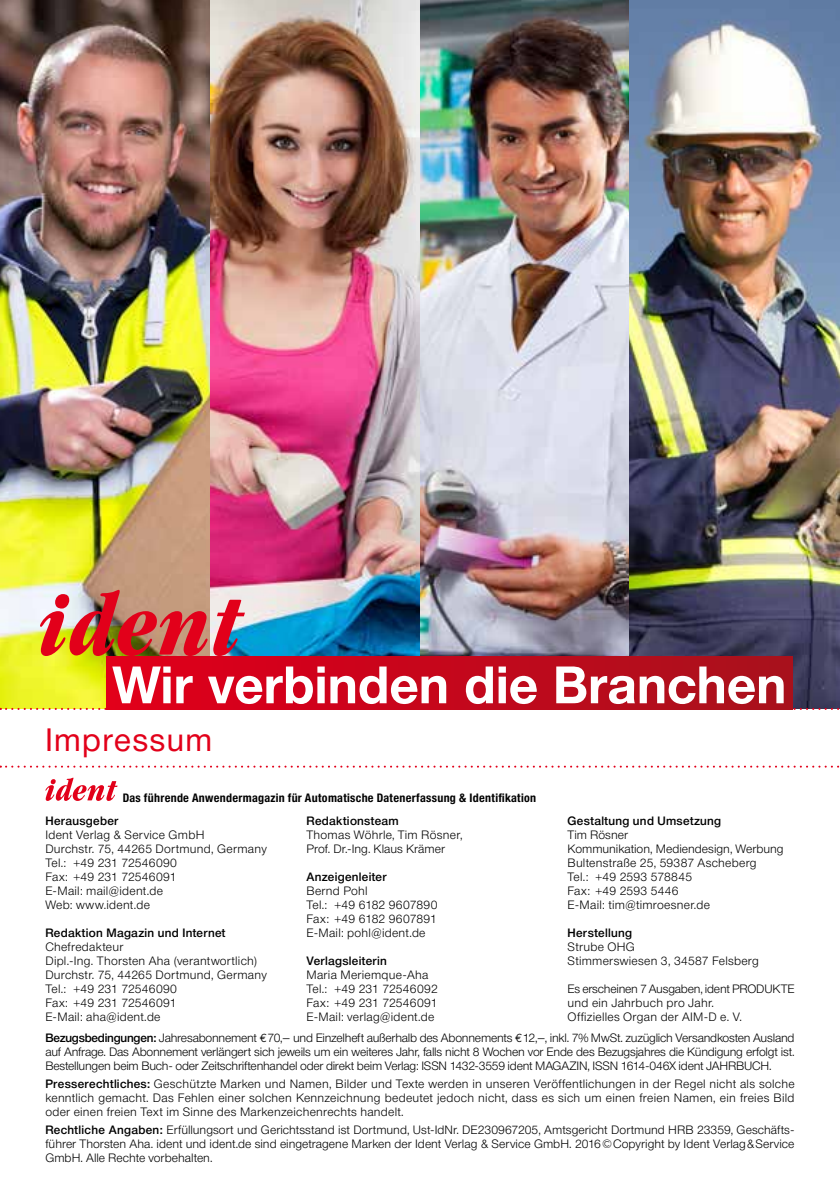
<style>
.page{position:relative;width:840px;height:1191px;background:#fff}
.page>*{position:absolute;margin:0;border:0;box-sizing:border-box;transform-origin:0 0}
.t1{font:700 52px "Neue Helvetica BQ";color:#fff}
.t2{font:32px "Neue Helvetica BQ";letter-spacing:.045em;color:#e2001a}
.t3{font:300 12px/14px "Neue Helvetica BQ";letter-spacing:.02em;color:#000}
.t4{font:500 12px "Neue Helvetica BQ";letter-spacing:.025em;color:#000}
.t5{font:700 12px "Neue Helvetica Condensed BQ";letter-spacing:.025em;color:#000}
.s1{font-weight:500}
.s2{font-family:"Euro Mono";font-weight:400}
</style>
<div class="page">
<img style="left:0;top:0;width:839px;height:708px">
<svg style="left:45px;top:777px;width:72px;height:24px"></svg>
<svg style="left:0;top:708px;width:840px;height:2px"></svg>
<svg style="left:0;top:765px;width:840px;height:2px"></svg>
<div style="left:106px;top:656px;width:686px;height:53px;background:linear-gradient(to right,#e2001a,#a8111c)"></div>
<img style="left:40px;top:590px;width:205px;height:66px">
<h1 class="t1" style="left:113px;top:652px;width:675px">Wir verbinden die Branchen</h1>
<h2 class="t2" style="left:45px;top:720px;width:168px">Impressum</h2>
<p class="t5" style="left:123px;top:790px;width:414px">Das führende Anwendermagazin für Automatische Datenerfassung &amp; Identifikation</p>
<p class="t4" style="left:567px;top:812px;width:155px">Gestaltung und Umsetzung</p>
<p class="t3" style="left:567px;top:827px;width:217px">Tim Rösner<br>Kommunikation, Mediendesign, Werbung<br>Bultenstraße 25, 59387 Ascheberg<br>Tel.: +49 2593 578845<br>Fax: +49 2593 5446<br>E-Mail: tim@timroesner.de</p>
<p class="t4" style="left:567px;top:925px;width:66px">Herstellung</p>
<p class="t3" style="left:567px;top:939px;width:193px">Strube OHG<br>Stimmerswiesen 3, 34587 Felsberg</p>
<p class="t3" style="left:567px;top:981px;width:228px">Es erscheinen 7 Ausgaben, ident PRODUKTE und ein Jahrbuch pro Jahr.<br>Offizielles Organ der AIM-D e. V.</p>
<p class="t3" style="left:45px;top:1030px;width:750px;text-align:justify"><span class="s1">Bezugsbedingungen:</span> Jahresabonnement <span class="s2">€</span> 70,– und Einzelheft außerhalb des Abonnements <span class="s2">€</span> 12,–, inkl. 7% MwSt. zuzüglich Versandkosten Ausland auf Anfrage. Das Abonnement verlängert sich jeweils um ein weiteres Jahr, falls nicht 8 Wochen vor Ende des Bezugsjahres die Kündigung erfolgt ist.<br>Bestellungen beim Buch- oder Zeitschriftenhandel oder direkt beim Verlag: ISSN 1432-3559 ident MAGAZIN, ISSN 1614-046X ident JAHRBUCH.</p>
<p class="t3" style="left:45px;top:1076px;width:750px;text-align:justify"><span class="s1">Presserechtliches:</span> Geschützte Marken und Namen, Bilder und Texte werden in unseren Veröffentlichungen in der Regel nicht als solche kenntlich gemacht. Das Fehlen einer solchen Kennzeichnung bedeutet jedoch nicht, dass es sich um einen freien Namen, ein freies Bild oder einen freien Text im Sinne des Markenzeichenrechts handelt.</p>
<p class="t3" style="left:45px;top:1122px;width:750px;text-align:justify"><span class="s1">Rechtliche Angaben:</span> Erfüllungsort und Gerichtsstand ist Dortmund, Ust-IdNr. DE230967205, Amtsgericht Dortmund HRB 23359, Geschäfts&shy;führer Thorsten Aha. ident und ident.de sind eingetragene Marken der Ident Verlag &amp; Service GmbH. 2016©Copyright by Ident Verlag&amp;Service GmbH. Alle Rechte vorbehalten.</p>
<p class="t4" style="left:45px;top:812px;width:75px">Herausgeber</p>
<p class="t3" style="left:45px;top:827px;width:223px">Ident Verlag &amp; Service GmbH<br>Durchstr. 75, 44265 Dortmund, Germany<br>Tel.: +49 231 72546090<br>Fax: +49 231 72546091<br>E-Mail: mail@ident.de<br>Web: www.ident.de</p>
<p class="t4" style="left:45px;top:924px;width:182px">Redaktion Magazin und Internet</p>
<p class="t3" style="left:45px;top:939px;width:223px">Chefredakteur<br>Dipl.-Ing. Thorsten Aha (verantwortlich)<br>Durchstr. 75, 44265 Dortmund, Germany<br>Tel.: +49 231 72546090<br>Fax: +49 231 72546091<br>E-Mail: aha@ident.de</p>
<p class="t4" style="left:306px;top:812px;width:94px">Redaktionsteam</p>
<p class="t3" style="left:306px;top:827px;width:157px">Thomas Wöhrle, Tim Rösner,<br>Prof. Dr.-Ing. Klaus Krämer</p>
<p class="t4" style="left:306px;top:868px;width:82px">Anzeigenleiter</p>
<p class="t3" style="left:306px;top:883px;width:132px">Bernd Pohl<br>Tel.: +49 6182 9607890<br>Fax: +49 6182 9607891<br>E-Mail: pohl@ident.de</p>
<p class="t4" style="left:306px;top:952px;width:82px">Verlagsleiterin</p>
<p class="t3" style="left:306px;top:967px;width:133px">Maria Meriemque-Aha<br>Tel.: +49 231 72546092<br>Fax: +49 231 72546091<br>E-Mail: verlag@ident.de</p>
</div>
